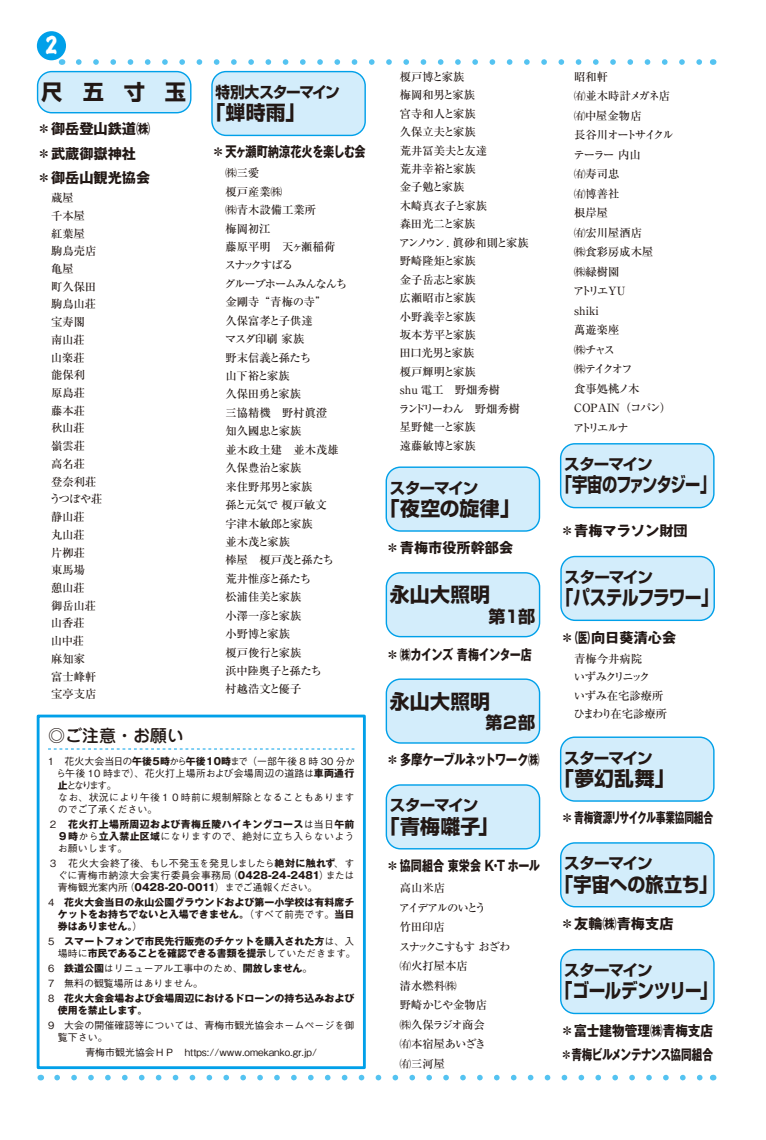
<style>
.page{position:relative;width:766px;height:1140px;background:#fff}
.page>*{position:absolute;margin:0;border:0;box-sizing:border-box;transform-origin:0 0}
.t1{font:26.2px "DC Kago Moji W12 WIN RKSJ H";color:#fff}
.t2{font:700 21.3px "Shin Go Pro";color:#221815}
.t3{font:700 19.8px "Shin Go Pro";letter-spacing:-.015em;color:#221815}
.t4{font:700 19.8px "Shin Go Pro";letter-spacing:-.065em;color:#221815;scale:.77 1}
.t5{font:700 19.8px "Shin Go Pro";letter-spacing:-.05em;color:#221815;scale:.85 1}
.t6{font:700 19.8px "Shin Go Pro";letter-spacing:-.035em;color:#221815;scale:.84 1}
.t7{font:700 19.8px "Shin Go Pro";letter-spacing:-.015em;color:#221815;scale:.91 1}
.t8{font:500 17px "Jun 34 Pro";color:#221815}
.t9{font:700 17px "Shin Go Pro";letter-spacing:-.085em;color:#221815}
.t10{font:700 15.6px "Shin Go Pro";letter-spacing:-.055em;color:#221815}
.t11{font:700 15.6px "Shin Go Pro";letter-spacing:-.085em;color:#221815;scale:.94 1}
.t12{font:700 14.2px/24.1px "Gothic MB101 Pro";letter-spacing:-.005em;color:#221815}
.t13{font:700 14.2px "Gothic MB101 Pro";letter-spacing:-.025em;color:#221815}
.t14{font:700 14.2px "Gothic MB101 Pro";letter-spacing:-.03em;color:#221815}
.t15{font:700 14.2px "Gothic MB101 Pro";letter-spacing:-.065em;color:#221815}
.t16{font:700 14.2px "Gothic MB101 Pro";letter-spacing:-.055em;color:#221815}
.t17{font:500 11.3px/18.4px "Ryumin Pro";color:#221815}
.t18{font:500 11.3px/19.5px "Ryumin Pro";letter-spacing:-.065em;color:#221815}
.t19{font:500 11.3px/18.4px "Ryumin Pro";letter-spacing:-.03em;color:#221815}
.t20{font:500 9.9px/12.1px "Gothic BBB Pro";letter-spacing:.005em;color:#221815}
.t21{font:700 9.9px/12px "Gothic MB101 Pro";letter-spacing:.01em;color:#221815;text-align:justify}
.t22{font:500 9.9px/12px "Gothic BBB Pro";letter-spacing:.03em;color:#221815}
.t23{font:500 9.9px "Gothic BBB Pro";letter-spacing:.025em;color:#221815}
.t24{font:700 9.9px "Gothic MB101 Pro";letter-spacing:.03em;color:#221815}
.s1{font-family:"Gothic MB101 Pro";font-weight:700}
.s2{font-family:"Gothic BBB Pro";font-weight:500}
</style>
<div class="page">
<div style="left:37px;top:31px;width:29px;height:29px;background:#00a0e9;border-radius:50%"></div>
<svg style="left:79px;top:59px;width:623px;height:6px"></svg>
<svg style="left:57px;top:1074px;width:646px;height:6px"></svg>
<div style="left:386px;top:467px;width:153px;height:64px;background:#d3edfb;border-radius:14px"></div>
<div style="left:385px;top:466px;width:155px;height:65px;border:1px solid #00a0e9;border-radius:14px"></div>
<div style="left:386px;top:573px;width:153px;height:63px;background:#d3edfb;border-radius:14px"></div>
<div style="left:385px;top:572px;width:155px;height:65px;border:1px solid #00a0e9;border-radius:14px"></div>
<div style="left:386px;top:679px;width:153px;height:64px;background:#d3edfb;border-radius:14px"></div>
<div style="left:385px;top:678px;width:155px;height:65px;border:1px solid #00a0e9;border-radius:14px"></div>
<div style="left:386px;top:785px;width:153px;height:63px;background:#d3edfb;border-radius:14px"></div>
<div style="left:385px;top:784px;width:155px;height:65px;border:1px solid #00a0e9;border-radius:14px"></div>
<div style="left:560px;top:444px;width:153px;height:63px;background:#d3edfb;border-radius:14px"></div>
<div style="left:559px;top:443px;width:155px;height:65px;border:1px solid #00a0e9;border-radius:14px"></div>
<div style="left:561px;top:556px;width:153px;height:64px;background:#d3edfb;border-radius:14px"></div>
<div style="left:560px;top:556px;width:154px;height:65px;border:1px solid #00a0e9;border-radius:14px"></div>
<div style="left:560px;top:737px;width:153px;height:64px;background:#d3edfb;border-radius:14px"></div>
<div style="left:559px;top:736px;width:155px;height:65px;border:1px solid #00a0e9;border-radius:14px"></div>
<div style="left:560px;top:843px;width:153px;height:63px;background:#d3edfb;border-radius:14px"></div>
<div style="left:560px;top:842px;width:154px;height:65px;border:1px solid #00a0e9;border-radius:14px"></div>
<div style="left:560px;top:949px;width:153px;height:64px;background:#d3edfb;border-radius:14px"></div>
<div style="left:560px;top:949px;width:154px;height:65px;border:1px solid #00a0e9;border-radius:14px"></div>
<svg style="left:48px;top:748px;width:306px;height:1px"></svg>
<div style="left:37px;top:714px;width:328px;height:355px;border:3px solid #00a0e9"></div>
<div style="left:38px;top:72px;width:153px;height:41px;background:#d3edfb;border-radius:14px"></div>
<div style="left:37px;top:71px;width:154px;height:42px;border:1px solid #00a0e9;border-radius:14px"></div>
<div style="left:212px;top:72px;width:153px;height:63px;background:#d3edfb;border-radius:14px"></div>
<div style="left:211px;top:71px;width:155px;height:65px;border:1px solid #00a0e9;border-radius:14px"></div>
<h1 class="t1" style="left:45px;top:32px;width:15px">2</h1>
<h2 class="t2" style="left:41px;top:75px;width:147px">尺五寸玉</h2>
<h3 class="t11" style="left:215px;top:80px;width:134px">特別大スターマイン</h3>
<h3 class="t3" style="left:205px;top:97px;width:101px">「蝉時雨」</h3>
<p class="t12" style="left:37px;top:115px;width:115px">＊御岳登山鉄道㈱＊武蔵御嶽神社＊御岳山観光協会</p>
<p class="t17" style="left:49px;top:188px;width:55px;line-height:17.7px">蔵屋<br>千本屋<br>紅葉屋<br>駒鳥売店亀屋<br>町久保田駒鳥山荘宝寿閣<br>南山荘<br>山楽荘<br>能保利<br>原島荘<br>藤本荘<br>秋山荘<br>嶺雲荘<br>高名荘<br>登奈利荘うつぼや荘静山荘<br>丸山荘<br>片栁荘<br>東馬場<br>憩山荘<br>御岳山荘山香荘<br>山中荘<br>麻知家<br>富士峰軒宝亭支店</p>
<p class="t14" style="left:211px;top:140px;width:156px">＊天ヶ瀬町納涼花火を楽しむ会</p>
<p class="t17" style="left:224px;top:163px;width:124px">㈱三愛<br>榎戸産業㈱<br>㈱青木設備工業所<br>梅岡初江<br>藤原平明　天ヶ瀬稲荷スナックすばる<br>グループホームみんなんち金剛寺“青梅の寺”<br>久保富孝と子供達<br>マスダ印刷 家族<br>野末信義と孫たち<br>山下裕と家族<br>久保田勇と家族<br>三協精機　野村眞澄<br>知久國忠と家族<br>並木政土建　並木茂雄久保豊治と家族<br>来住野邦男と家族<br>孫と元気で 榎戸敏文<br>宇津木敏郎と家族<br>並木茂と家族<br>棒屋　榎戸茂と孫たち<br>荒井惟彦と孫たち<br>松浦佳美と家族<br>小澤一彦と家族<br>小野博と家族<br>榎戸俊行と家族<br>浜中陸奥子と孫たち<br>村越浩文と優子</p>
<h3 class="t8" style="left:48px;top:721px;width:138px">◎ご注意・お願い</h3>
<p class="t20" style="left:46px;top:754px;width:310px">１　花火大会当日の<span class="s1">午後５時</span>から<span class="s1">午後１０時</span>まで（一部午後 8 時 30 分か</p>
<p class="t23" style="left:56px;top:765px;width:299px">ら午後 10 時まで）、花火打上場所および会場周辺の道路は<span class="s1">車両通行</span></p>
<p class="t20" style="left:58px;top:778px;width:60px"><span class="s1">止</span>となります。</p>
<p class="t22" style="left:48px;top:790px;width:308px">　なお、状況により午後１０時前に規制解除となることもあります</p>
<p class="t20" style="left:58px;top:802px;width:101px">のでご了承ください。</p>
<p class="t24" style="left:48px;top:816px;width:308px"><span class="s2">２　</span>花火打上場所周辺および青梅丘陵ハイキングコース<span class="s2">は当日</span>午前</p>
<p class="t22" style="left:58px;top:829px;width:298px"><span class="s1">９時</span>から<span class="s1">立入禁止区域</span>になりますので、絶対に立ち入らないようお願いします。</p>
<p class="t20" style="left:58px;top:856px;width:298px;text-align:justify;text-indent:-10px">３　花火大会終了後、もし不発玉を発見しましたら<span class="s1">絶対に触れず</span>、すぐに青梅市納涼大会実行委員会事務局（<span class="s1">0428-24-2481</span>）または青梅観光案内所（<span class="s1">0428-20-0011</span>）までご通報ください。</p>
<p class="t21" style="left:58px;top:895px;width:298px;text-indent:-10px"><span class="s2">4　</span>花火大会当日の永山公園グラウンドおよび第一小学校は有料席チケットをお持ちでないと入場できません。<span class="s2">（すべて前売です。</span>当日券はありません。<span class="s2">）</span></p>
<p class="t21" style="left:48px;top:934px;width:309px;text-align:right"><span class="s2">5　</span>スマートフォンで市民先行販売のチケットを購入された方<span class="s2">は、入場時に</span>市民であることを確認できる書類を提示<span class="s2">していただきます。</span></p>
<p class="t20" style="left:48px;top:959px;width:266px;line-height:14.9px">6　<span class="s1">鉄道公園</span>はリニューアル工事中のため、<span class="s1">開放しません</span>。<br>7　無料の観覧場所はありません。　</p>
<p class="t21" style="left:58px;top:991px;width:298px;text-indent:-10px"><span class="s2">8　</span>花火大会会場および会場周辺におけるドローンの持ち込みおよび使用を禁止します。</p>
<p class="t20" style="left:58px;top:1018px;width:298px;text-indent:-10px">9　大会の開催確認等については、青梅市観光協会ホームページを御覧下さい。</p>
<p class="t20" style="left:85px;top:1044px;width:233px">青梅市観光協会ＨＰ　https://www.omekanko.gr.jp/</p>
<p class="t17" style="left:398px;top:67px;width:132px">榎戸博と家族<br>梅岡和男と家族<br>宮寺和人と家族<br>久保立夫と家族<br>荒井冨美夫と友達<br>荒井幸裕と家族<br>金子勉と家族<br>木崎真衣子と家族<br>森田光二と家族<br>アンノウン . 眞砂和則と家族野崎隆矩と家族<br>金子岳志と家族<br>広瀬昭市と家族<br>小野義幸と家族<br>坂本芳平と家族<br>田口光男と家族<br>榎戸輝明と家族<br>shu 電工　野畑秀樹<br>ランドリーわん　野畑秀樹星野健一と家族<br>遠藤敏博と家族</p>
<h3 class="t10" style="left:389px;top:475px;width:90px">スターマイン</h3>
<h3 class="t3" style="left:380px;top:492px;width:132px">「夜空の旋律｣</h3>
<p class="t12" style="left:385px;top:534px;width:129px">＊青梅市役所幹部会</p>
<h3 class="t3" style="left:390px;top:579px;width:102px">永山大照明</h3>
<h3 class="t9" style="left:488px;top:602px;width:48px">第１部</h3>
<p class="t16" style="left:385px;top:642px;width:148px">＊㈱カインズ 青梅インター店</p>
<h3 class="t3" style="left:390px;top:685px;width:102px">永山大照明</h3>
<h3 class="t9" style="left:485px;top:709px;width:51px">第２部</h3>
<p class="t15" style="left:385px;top:747px;width:155px">＊多摩ケーブルネットワーク㈱</p>
<h3 class="t10" style="left:390px;top:793px;width:90px">スターマイン</h3>
<h3 class="t3" style="left:380px;top:810px;width:110px">「青梅囃子｣</h3>
<p class="t12" style="left:385px;top:851px;width:156px">＊協同組合 東栄会 K・T ホール</p>
<p class="t18" style="left:398px;top:877px;width:113px">高山米店<br>アイデアルのいとう<br>竹田印店<br>スナックこすもす おざわ㈲火打屋本店<br>清水燃料㈱<br>野崎かじや金物店<br>㈱久保ラジオ商会<br>㈲本宿屋あいざき<br>㈲三河屋</p>
<p class="t17" style="left:573px;top:66px;width:102px;line-height:19.5px">昭和軒<br>㈲並木時計メガネ店㈲中屋金物店<br>長谷川オートサイクルテーラー 内山<br>㈲寿司忠<br>㈲博善社<br>根岸屋<br>㈲宏川屋酒店<br>㈱食彩房成木屋<br>㈱緑樹園<br>アトリエＹＵ<br>shiki<br>萬遊楽座<br>㈱チャス<br>㈱テイクオフ<br>食事処桃ノ木<br>COPAIN（コパン）アトリエルナ</p>
<h3 class="t10" style="left:564px;top:452px;width:90px">スターマイン</h3>
<h3 class="t4" style="left:556px;top:469px;width:198px">「宇宙のファンタジー｣</h3>
<p class="t12" style="left:560px;top:517px;width:129px">＊青梅マラソン財団</p>
<h3 class="t10" style="left:564px;top:564px;width:90px">スターマイン</h3>
<h3 class="t5" style="left:556px;top:582px;width:182px">「パステルフラワー｣</h3>
<p class="t12" style="left:560px;top:623px;width:118px">＊（医）向日葵清心会</p>
<p class="t19" style="left:573px;top:648px;width:95px">青梅今井病院<br>いずみクリニック<br>いずみ在宅診療所ひまわり在宅診療所</p>
<h3 class="t10" style="left:564px;top:745px;width:90px">スターマイン</h3>
<h3 class="t3" style="left:554px;top:762px;width:112px">「夢幻乱舞｣</h3>
<p class="t13" style="left:560px;top:805px;width:155px">＊青梅資源リサイクル事業協同組合</p>
<h3 class="t10" style="left:564px;top:851px;width:90px">スターマイン</h3>
<h3 class="t7" style="left:555px;top:868px;width:169px">「宇宙への旅立ち｣</h3>
<p class="t12" style="left:560px;top:910px;width:115px">＊友輪㈱青梅支店</p>
<h3 class="t10" style="left:564px;top:957px;width:90px">スターマイン</h3>
<h3 class="t6" style="left:555px;top:975px;width:183px">「ゴールデンツリー｣</h3>
<p class="t12" style="left:560px;top:1016px;width:155px">＊富士建物管理㈱青梅支店＊青梅ビルメンテナンス協同組合</p>
</div>
